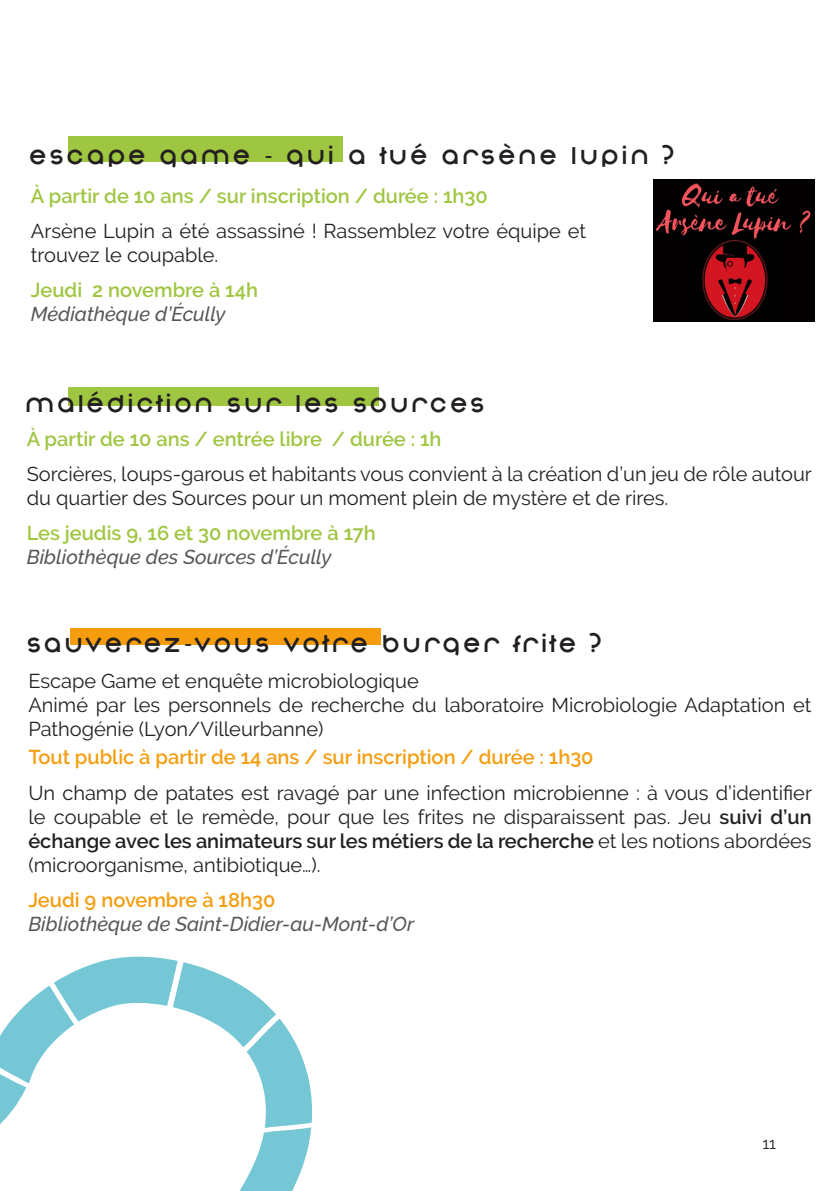
<style>
.page{position:relative;width:840px;height:1191px;background:#fff}
.page>*{position:absolute;margin:0;border:0;box-sizing:border-box;transform-origin:0 0}
.t1{font:700 24px "Nonchalance";color:#231f20}
.t2{font:20px/24px "Raleway";color:#231f20}
.t3{font:600 20px "Raleway";color:#9fc641}
.t4{font:italic 500 20px "Raleway";color:#575757}
.t5{font:600 20px "Raleway";color:#f59d0f}
.t6{font:16px "Raleway";color:#231f20}
.s1{font-weight:600}
</style>
<div class="page">
<div style="left:68px;top:387px;width:310px;height:18px;background:#9fc641"></div>
<div style="left:70px;top:628px;width:310px;height:17px;background:#f59d0f"></div>
<svg style="left:0;top:956px;width:312px;height:235px"></svg>
<div style="left:68px;top:136px;width:274px;height:25px;background:#9fc641"></div>
<img style="left:653px;top:180px;width:160px;height:141px">
<p class="t1" style="left:31px;top:142px;width:649px">ESCAPE GAME - QUI A TUÉ ARSÈNE LUPIN ?</p>
<p class="t3" style="left:31px;top:184px;width:458px">À partir de 10 ans / sur inscription / durée : 1h30</p>
<p class="t2" style="left:31px;top:219px;width:556px">Arsène Lupin a été assassiné ! Rassemblez votre équipe et trouvez le coupable.</p>
<p class="t3" style="left:31px;top:279px;width:228px">Jeudi 2 novembre à 14h</p>
<p class="t4" style="left:31px;top:303px;width:196px">Médiathèque d’Écully</p>
<p class="t1" style="left:27px;top:390px;width:463px">MALÉDICTION SUR LES SOURCES</p>
<p class="t3" style="left:27px;top:427px;width:416px">À partir de 10 ans / entrée libre / durée : 1h</p>
<p class="t2" style="left:27px;top:462px;width:786px">Sorcières, loups-garous et habitants vous convient à la création d’un jeu de rôle autour du quartier des Sources pour un moment plein de mystère et de rires.</p>
<p class="t3" style="left:27px;top:522px;width:350px">Les jeudis 9, 16 et 30 novembre à 17h</p>
<p class="t4" style="left:27px;top:546px;width:306px">Bibliothèque des Sources d’Écully</p>
<p class="t1" style="left:28px;top:630px;width:579px">SAUVEREZ-VOUS VOTRE BURGER FRITE ?</p>
<p class="t2" style="left:28px;top:668px;width:392px">Escape Game et enquête microbiologique</p>
<p class="t2" style="left:28px;top:692px;width:784px">Animé par les personnels de recherche du laboratoire Microbiologie Adaptation et<br>Pathogénie (Lyon/Villeurbanne)</p>
<p class="t5" style="left:28px;top:746px;width:566px">Tout public à partir de 14 ans / sur inscription / durée : 1h30</p>
<p class="t2" style="left:28px;top:780px;width:784px;text-align:justify">Un champ de patates est ravagé par une infection microbienne : à vous d’identifier le coupable et le remède, pour que les frites ne disparaissent pas. Jeu <span class="s1">suivi d’un échange avec les animateurs sur les métiers de la recherche</span> et les notions abordées (microorganisme, antibiotique…).</p>
<p class="t5" style="left:28px;top:888px;width:248px">Jeudi 9 novembre à 18h30</p>
<p class="t4" style="left:28px;top:912px;width:387px">Bibliothèque de Saint-Didier-au-Mont-d’Or</p>
<p class="t6" style="left:762px;top:1134px;width:15px">11</p>
</div>
